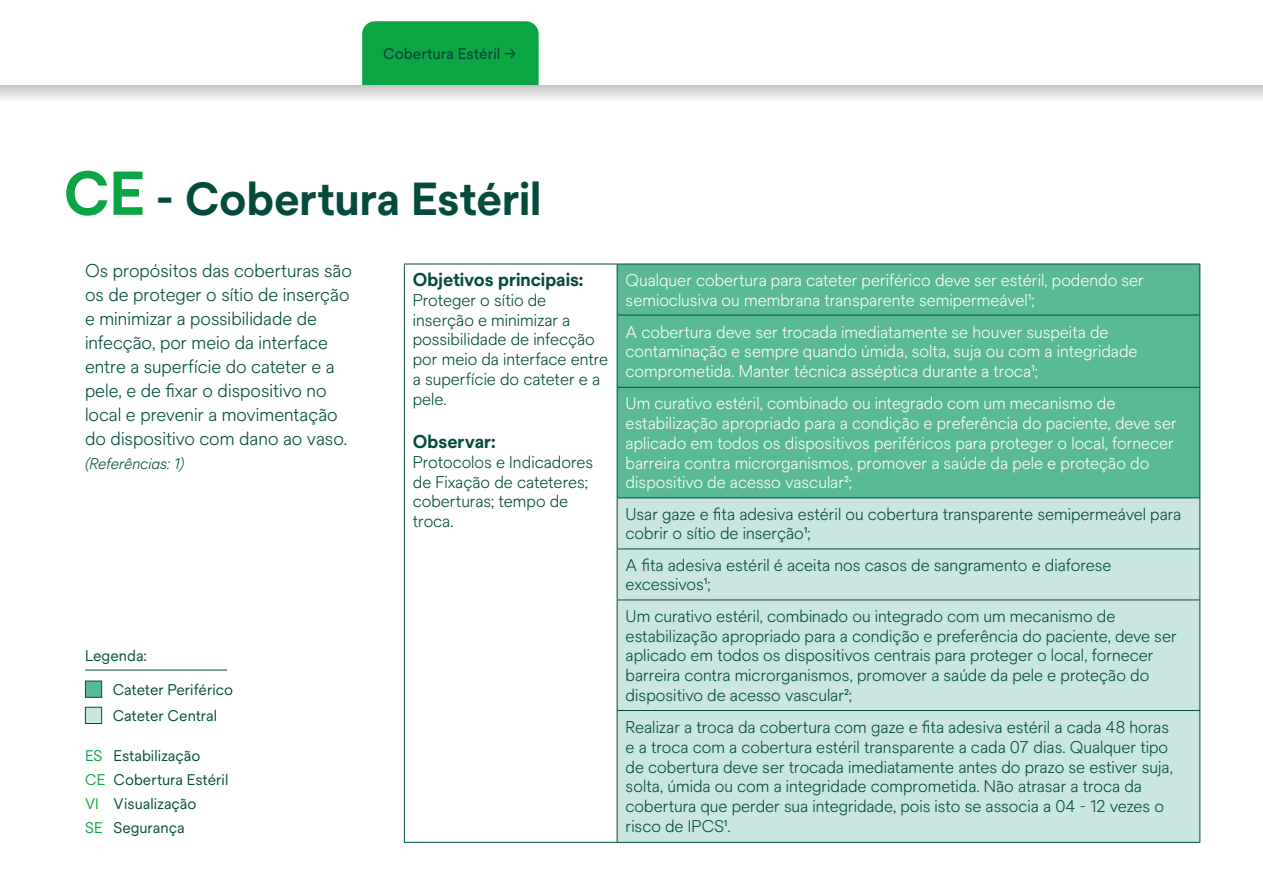
<style>
.page{position:relative;width:1263px;height:893px;background:#fff}
.page>*{position:absolute;margin:0;border:0;box-sizing:border-box;transform-origin:0 0}
.t1{font:700 45px "Solve Pro";letter-spacing:-.005em;color:#034b3d}
.t2{font:300 18px/24px "Solve Pro";color:#034b3d}
.t3{font:700 18px "Solve Pro";color:#034b3d}
.t4{font:300 16.5px/19.8px "Solve Pro";color:#034b3d}
.t5{font:300 16.5px/19.8px "Solve Pro";color:#fff}
.t6{font:15px/24px "Solve Pro";color:#034b3d}
.t7{font:500 15px "Solve Pro";color:#034b3d}
.t8{font:italic 300 15px "Solve Pro";color:#034b3d}
.s1{font-size:60px;color:#0ba643}
.s2{color:#0ba643}
</style>
<div class="page">
<div style="left:618px;top:265px;width:581px;height:232px;background:#59b993"></div>
<div style="left:618px;top:498px;width:581px;height:344px;background:#cbe6e1"></div>
<hr style="left:404px;top:264px;width:213px;height:1px;background:#034b3d">
<hr style="left:404px;top:264px;width:1px;height:51px;background:#034b3d">
<hr style="left:404px;top:315px;width:1px;height:72px;background:#034b3d">
<hr style="left:404px;top:387px;width:1px;height:111px;background:#034b3d">
<hr style="left:404px;top:498px;width:1px;height:51px;background:#034b3d">
<hr style="left:404px;top:549px;width:1px;height:51px;background:#034b3d">
<hr style="left:404px;top:600px;width:1px;height:110px;background:#034b3d">
<hr style="left:404px;top:710px;width:1px;height:132px;background:#034b3d">
<hr style="left:404px;top:842px;width:213px;height:1px;background:#034b3d">
<hr style="left:617px;top:264px;width:583px;height:1px;background:#034b3d">
<hr style="left:617px;top:264px;width:1px;height:51px;background:#034b3d">
<hr style="left:1199px;top:264px;width:1px;height:51px;background:#034b3d">
<hr style="left:617px;top:315px;width:583px;height:1px;background:#034b3d">
<hr style="left:617px;top:315px;width:1px;height:72px;background:#034b3d">
<hr style="left:1199px;top:315px;width:1px;height:72px;background:#034b3d">
<hr style="left:617px;top:387px;width:583px;height:1px;background:#034b3d">
<hr style="left:617px;top:388px;width:1px;height:109px;background:#034b3d">
<hr style="left:1199px;top:388px;width:1px;height:109px;background:#034b3d">
<hr style="left:617px;top:497px;width:583px;height:1px;background:#034b3d">
<hr style="left:617px;top:498px;width:1px;height:51px;background:#034b3d">
<hr style="left:1199px;top:498px;width:1px;height:51px;background:#034b3d">
<hr style="left:617px;top:549px;width:583px;height:1px;background:#034b3d">
<hr style="left:617px;top:549px;width:1px;height:51px;background:#034b3d">
<hr style="left:1199px;top:549px;width:1px;height:51px;background:#034b3d">
<hr style="left:617px;top:600px;width:583px;height:1px;background:#034b3d">
<hr style="left:617px;top:600px;width:1px;height:110px;background:#034b3d">
<hr style="left:1199px;top:600px;width:1px;height:110px;background:#034b3d">
<hr style="left:617px;top:710px;width:583px;height:1px;background:#034b3d">
<hr style="left:617px;top:711px;width:1px;height:131px;background:#034b3d">
<hr style="left:1199px;top:711px;width:1px;height:131px;background:#034b3d">
<hr style="left:617px;top:842px;width:583px;height:1px;background:#034b3d">
<div style="left:362px;top:21px;width:177px;height:64px;background:#0ba643"></div>
<svg style="left:0;top:85px;width:1263px;height:14px;background:#dcdcdc"></svg>
<hr style="left:85px;top:670px;width:142px;height:1px;background:#034b3d">
<div style="left:85px;top:681px;width:17px;height:17px;background:#59b993;border:1px solid #034b3d"></div>
<div style="left:85px;top:707px;width:17px;height:17px;background:#cbe6e1;border:1px solid #034b3d"></div>
<p class="t7" style="left:383px;top:45px;width:135px">Cobertura Estéril →</p>
<h1 class="t1" style="left:64px;top:173px;width:479px"><span class="s1">CE</span> - Cobertura Estéril</h1>
<p class="t2" style="left:85px;top:260px;width:268px">Os propósitos das coberturas são os de proteger o sítio de inserção e minimizar a possibilidade de infecção, por meio da interface entre a superfície do cateter e a pele, e de fixar o dispositivo no local e prevenir a movimentação do dispositivo com dano ao vaso.</p>
<p class="t8" style="left:85px;top:453px;width:101px">(Referências: 1)</p>
<p class="t6" style="left:85px;top:644px;width:63px">Legenda:</p>
<p class="t6" style="left:113px;top:676px;width:122px;line-height:26.2px">Cateter Periférico<br>Cateter Central</p>
<p class="t6" style="left:85px;top:744px;width:145px"><span class="s2">ES</span> Estabilização<br><span class="s2">CE</span> Cobertura Estéril<br><span class="s2">VI</span> Visualização<br><span class="s2">SE</span> Segurança</p>
<p class="t3" style="left:413px;top:269px;width:172px">Objetivos principais:</p>
<p class="t4" style="left:413px;top:291px;width:197px">Proteger o sítio de inserção e minimizar a possibilidade de infecção por meio da interface entre a superfície do cateter e a pele.</p>
<p class="t3" style="left:413px;top:431px;width:84px">Observar:</p>
<p class="t4" style="left:413px;top:453px;width:182px">Protocolos e Indicadores de Fixação de cateteres; coberturas; tempo de troca.</p>
<p class="t5" style="left:626px;top:271px;width:520px">Qualquer cobertura para cateter periférico deve ser estéril, podendo ser semioclusiva ou membrana transparente semipermeável1;</p>
<p class="t5" style="left:626px;top:323px;width:513px">A cobertura deve ser trocada imediatamente se houver suspeita de contaminação e sempre quando úmida, solta, suja ou com a integridade comprometida. Manter técnica asséptica durante a troca1;</p>
<p class="t5" style="left:626px;top:394px;width:553px">Um curativo estéril, combinado ou integrado com um mecanismo de estabilização apropriado para a condição e preferência do paciente, deve ser aplicado em todos os dispositivos periféricos para proteger o local, fornecer barreira contra microrganismos, promover a saúde da pele e proteção do dispositivo de acesso vascular2;</p>
<p class="t4" style="left:626px;top:505px;width:557px">Usar gaze e fita adesiva estéril ou cobertura transparente semipermeável para cobrir o sítio de inserção1;</p>
<p class="t4" style="left:626px;top:556px;width:487px">A fita adesiva estéril é aceita nos casos de sangramento e diaforese excessivos1;</p>
<p class="t4" style="left:626px;top:607px;width:553px">Um curativo estéril, combinado ou integrado com um mecanismo de estabilização apropriado para a condição e preferência do paciente, deve ser aplicado em todos os dispositivos centrais para proteger o local, fornecer barreira contra microrganismos, promover a saúde da pele e proteção do dispositivo de acesso vascular2;</p>
<p class="t4" style="left:626px;top:718px;width:549px">Realizar a troca da cobertura com gaze e fita adesiva estéril a cada 48 horas e a troca com a cobertura estéril transparente a cada 07 dias. Qualquer tipo de cobertura deve ser trocada imediatamente antes do prazo se estiver suja, solta, úmida ou com a integridade comprometida. Não atrasar a troca da cobertura que perder sua integridade, pois isto se associa a 04 - 12 vezes o risco de IPCS1.</p>
</div>
